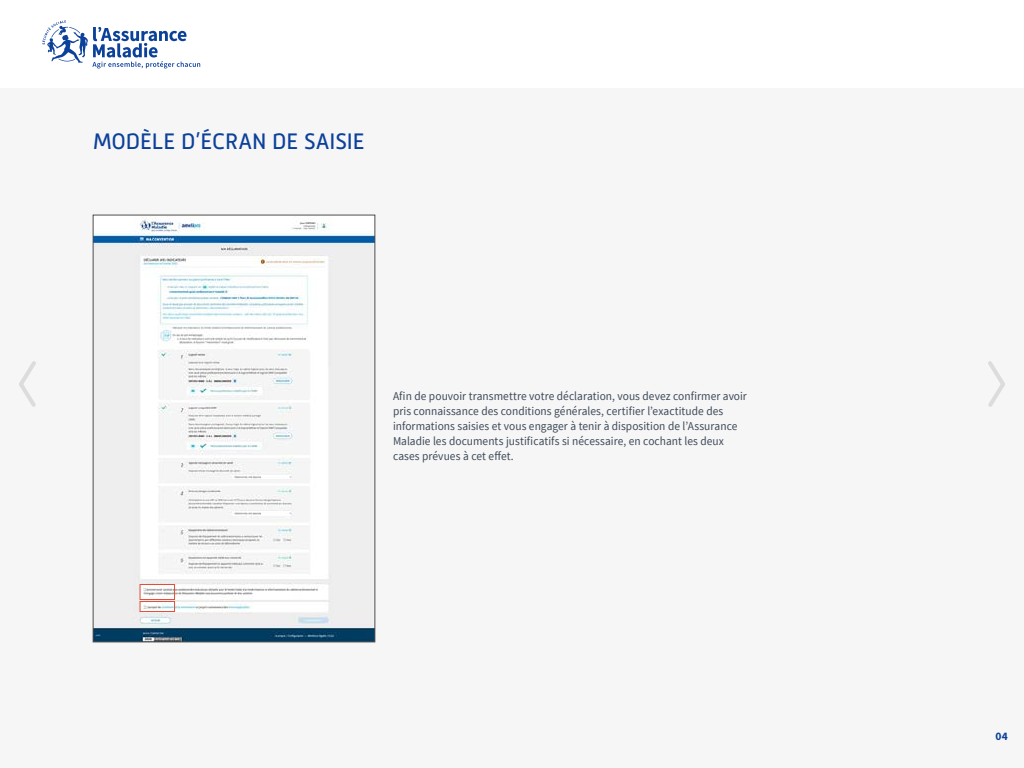
<style>
.page{position:relative;width:1024px;height:768px;background:#fff}
.page>*{position:absolute;margin:0;border:0;box-sizing:border-box;transform-origin:0 0}
.t1{font:23px "Mic 32 New";letter-spacing:-.005em;color:#0c419a}
.t2{font:12px/15px "Source Sans Pro";letter-spacing:.005em;color:#3e4a59;scale:.95 1}
.t3{font:700 11.5px "Source Sans Pro";color:#0c419a}
</style>
<div class="page">
<div style="left:0;top:88px;width:1024px;height:680px;background:#f6f6f6"></div>
<svg style="left:42px;top:20px;width:158px;height:48px"></svg>
<img style="left:95px;top:220px;width:278px;height:420px">
<div style="left:140px;top:601px;width:35px;height:11px;border:1px solid #e04f39"></div>
<div style="left:140px;top:584px;width:35px;height:16px;border:1px solid #e04f39"></div>
<svg style="left:19px;top:361px;width:17px;height:46px"></svg>
<svg style="left:988px;top:361px;width:17px;height:46px"></svg>
<h1 class="t1" style="left:93px;top:127px;width:273px">MODÈLE D’ÉCRAN DE SAISIE</h1>
<p class="t2" style="left:393px;top:388px;width:374px">Afin de pouvoir transmettre votre déclaration, vous devez confirmer avoir pris connaissance des conditions générales, certifier l’exactitude des informations saisies et vous engager à tenir à disposition de l’Assurance Maladie les documents justificatifs si nécessaire, en cochant les deux cases prévues à cet effet.</p>
<p class="t3" style="left:996px;top:731px;width:14px">04</p>
</div>
